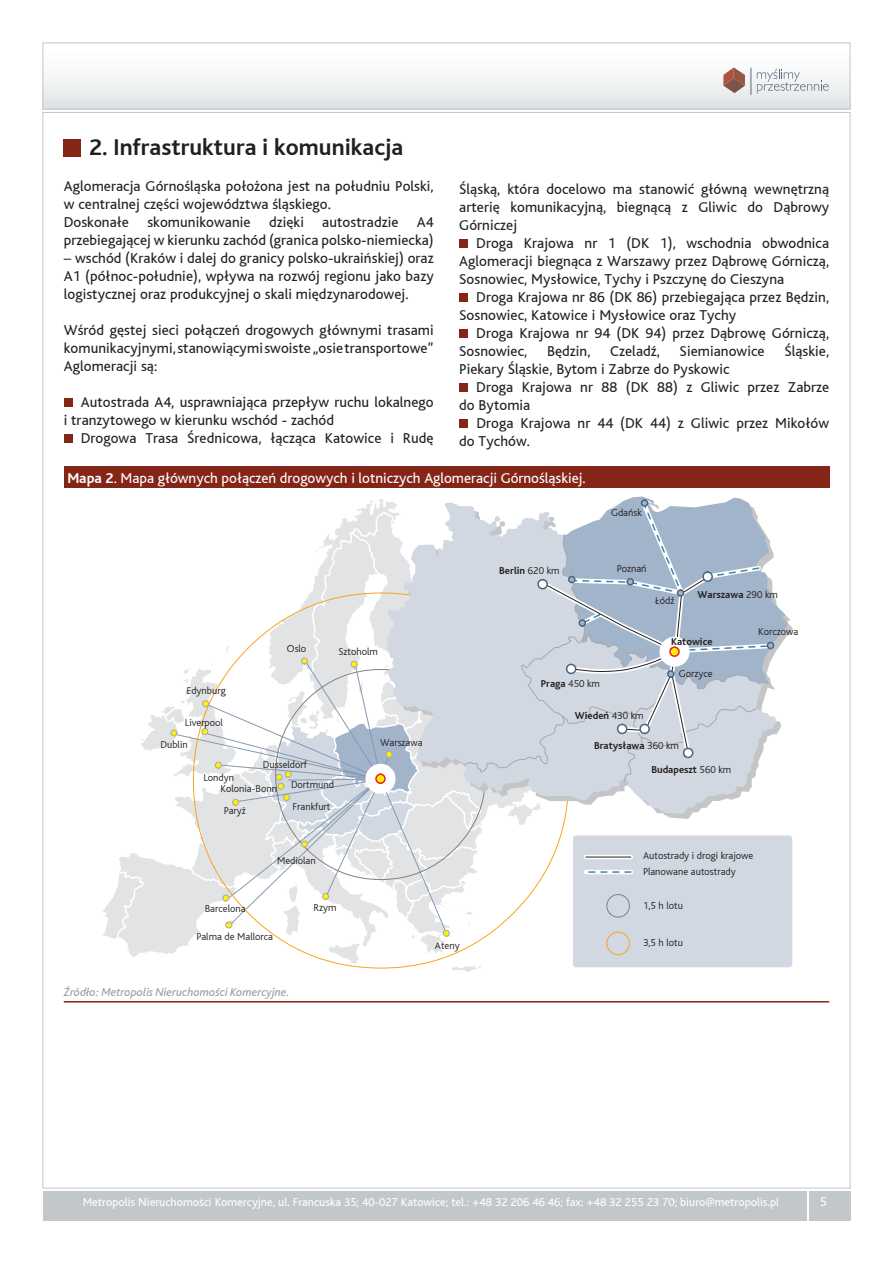
<style>
.page{position:relative;width:893px;height:1263px;background:#fff}
.page>*{position:absolute;margin:0;border:0;box-sizing:border-box;transform-origin:0 0}
.t1{font:700 24px "Bliss";color:#231f20}
.t2{font:15px/18px "Bliss";letter-spacing:.005em;color:#231f20}
.t3{font:15px "Bliss";color:#fff}
.t4{font:13.5px "Bliss";color:#fff}
.t5{font:12px "Bliss";color:#fff}
.t6{font:italic 12px "Bliss";color:#969da0}
.t7{font:300 10.5px/20.2px "Bliss";color:#231f20}
.t8{font:700 10.5px "Bliss";color:#231f20}
.s1{font-weight:700}
.s2{font-weight:300}
</style>
<div class="page">
<div style="left:43px;top:1191px;width:807px;height:29px;background:#c2c7c9"></div>
<div style="left:43px;top:43px;width:807px;height:66px;background:linear-gradient(to bottom,#fff,#e2e5e6)"></div>
<div style="left:43px;top:43px;width:807px;height:67px;border:1px solid #c2c7c9"></div>
<svg style="left:808px;top:1191px;width:1px;height:29px"></svg>
<div style="left:64px;top:139px;width:17px;height:17px;background:#852518"></div>
<div style="left:64px;top:466px;width:765px;height:21px;background:#852518"></div>
<hr style="left:64px;top:1001px;width:765px;height:1px;background:#852518">
<svg style="left:102px;top:853px;width:90px;height:104px"></svg>
<svg style="left:141px;top:707px;width:29px;height:43px"></svg>
<svg style="left:170px;top:657px;width:98px;height:280px"></svg>
<svg style="left:268px;top:496px;width:524px;height:476px"></svg>
<div style="left:64px;top:398px;width:8px;height:8px;background:#852518"></div>
<div style="left:64px;top:434px;width:8px;height:8px;background:#852518"></div>
<div style="left:459px;top:239px;width:9px;height:9px;background:#852518"></div>
<div style="left:459px;top:293px;width:9px;height:9px;background:#852518"></div>
<svg style="left:723px;top:67px;width:22px;height:26px"></svg>
<svg style="left:751px;top:68px;width:78px;height:27px"></svg>
<div style="left:459px;top:329px;width:9px;height:8px;background:#852518"></div>
<div style="left:459px;top:383px;width:9px;height:9px;background:#852518"></div>
<div style="left:459px;top:419px;width:9px;height:9px;background:#852518"></div>
<h1 class="t1" style="left:89px;top:134px;width:316px">2. Infrastruktura i komunikacja</h1>
<p class="t2" style="left:64px;top:177px;width:371px">Aglomeracja Górnośląska położona jest na południu Polski, w centralnej części województwa śląskiego.<br>Doskonałe skomunikowanie dzięki autostradzie A4 przebiegającej w kierunku zachód (granica polsko-niemiecka)</p>
<p class="t2" style="left:64px;top:249px;width:371px;text-align:justify">– wschód (Kraków i dalej do granicy polsko-ukraińskiej) oraz A1 (północ-południe), wpływa na rozwój regionu jako bazy logistycznej oraz produkcyjnej o skali międzynarodowej.</p>
<p class="t2" style="left:64px;top:321px;width:371px;text-align:justify">Wśród gęstej sieci połączeń drogowych głównymi trasami komunikacyjnymi, stanowiącymi swoiste „osie transportowe” Aglomeracji są:</p>
<p class="t2" style="left:64px;top:393px;width:371px;text-indent:17px">Autostrada A4, usprawniająca przepływ ruchu lokalnego i tranzytowego w kierunku wschód - zachód</p>
<p class="t2" style="left:81px;top:429px;width:354px">Drogowa Trasa Średnicowa, łącząca Katowice i Rudę</p>
<p class="t3" style="left:67px;top:470px;width:520px"><span class="s1">Mapa 2</span>. Mapa głównych połączeń drogowych i lotniczych Aglomeracji Górnośląskiej.</p>
<p class="t2" style="left:459px;top:180px;width:371px;text-align:justify">Śląską, która docelowo ma stanowić główną wewnętrzną arterię komunikacyjną, biegnącą z Gliwic do Dąbrowy Górniczej</p>
<p class="t2" style="left:459px;top:234px;width:371px;text-align:justify;text-indent:17px">Droga Krajowa nr 1 (DK 1), wschodnia obwodnica Aglomeracji biegnąca z Warszawy przez Dąbrowę Górniczą, Sosnowiec, Mysłowice, Tychy i Pszczynę do Cieszyna</p>
<p class="t2" style="left:459px;top:288px;width:371px;text-indent:17px">Droga Krajowa nr 86 (DK 86) przebiegająca przez Będzin,<br>Sosnowiec, Katowice i Mysłowice oraz Tychy</p>
<p class="t2" style="left:459px;top:324px;width:371px;text-indent:17px">Droga Krajowa nr 94 (DK 94) przez Dąbrowę Górniczą,<br>Sosnowiec,</p>
<p class="t2" style="left:547px;top:342px;width:45px">Będzin,</p>
<p class="t2" style="left:610px;top:342px;width:51px">Czeladź,</p>
<p class="t2" style="left:680px;top:342px;width:87px">Siemianowice</p>
<p class="t2" style="left:784px;top:342px;width:46px">Śląskie,</p>
<p class="t2" style="left:459px;top:360px;width:272px">Piekary Śląskie, Bytom i Zabrze do Pyskowic</p>
<p class="t2" style="left:476px;top:378px;width:354px">Droga Krajowa nr 88 (DK 88) z Gliwic przez Zabrze</p>
<p class="t2" style="left:459px;top:396px;width:73px">do Bytomia</p>
<p class="t2" style="left:476px;top:414px;width:354px">Droga Krajowa nr 44 (DK 44) z Gliwic przez Mikołów</p>
<p class="t2" style="left:459px;top:432px;width:72px">do Tychów.</p>
<p class="t7" style="left:186px;top:680px;width:41px">Edynburg</p>
<p class="t7" style="left:185px;top:712px;width:39px">Liverpool</p>
<p class="t7" style="left:161px;top:734px;width:29px">Dublin</p>
<p class="t7" style="left:287px;top:638px;width:21px">Oslo</p>
<p class="t7" style="left:339px;top:641px;width:41px">Sztoholm</p>
<p class="t7" style="left:380px;top:733px;width:44px">Warszawa</p>
<p class="t7" style="left:291px;top:754px;width:45px;text-indent:-28px">Dusseldorf<br>Dortmund</p>
<p class="t7" style="left:220px;top:779px;width:58px">Kolonia-Bonn</p>
<p class="t7" style="left:292px;top:797px;width:40px">Frankfurt</p>
<p class="t7" style="left:203px;top:767px;width:32px">Londyn</p>
<p class="t7" style="left:224px;top:800px;width:24px">Paryż</p>
<p class="t7" style="left:205px;top:898px;width:42px">Barcelona</p>
<p class="t7" style="left:277px;top:850px;width:40px">Mediolan</p>
<p class="t7" style="left:314px;top:897px;width:24px">Rzym</p>
<p class="t7" style="left:196px;top:927px;width:78px">Palma de Mallorca</p>
<p class="t6" style="left:64px;top:985px;width:227px">Źródło: Metropolis Nieruchomości Komercyjne.</p>
<p class="t7" style="left:435px;top:935px;width:26px">Ateny</p>
<p class="t8" style="left:499px;top:565px;width:62px">Berlin <span class="s2">620 km</span></p>
<p class="t7" style="left:611px;top:502px;width:32px">Gdańsk</p>
<p class="t7" style="left:617px;top:558px;width:31px">Poznań</p>
<p class="t7" style="left:655px;top:591px;width:21px">Łódź</p>
<p class="t8" style="left:698px;top:588px;width:82px">Warszawa <span class="s2">290 km</span></p>
<p class="t7" style="left:758px;top:622px;width:42px">Korczowa</p>
<p class="t8" style="left:671px;top:636px;width:43px">Katowice</p>
<p class="t7" style="left:679px;top:663px;width:35px">Gorzyce</p>
<p class="t8" style="left:541px;top:678px;width:61px">Praga <span class="s2">450 km</span></p>
<p class="t8" style="left:575px;top:710px;width:70px">Wiedeń <span class="s2">430 km</span></p>
<p class="t8" style="left:594px;top:739px;width:86px">Bratysława <span class="s2">360 km</span></p>
<p class="t8" style="left:651px;top:764px;width:81px">Budapeszt <span class="s2">560 km</span></p>
<p class="t7" style="left:643px;top:845px;width:112px">Autostrady i drogi krajowe</p>
<p class="t7" style="left:643px;top:861px;width:94px">Planowane autostrady</p>
<p class="t7" style="left:643px;top:895px;width:42px">1,5 h lotu</p>
<p class="t7" style="left:643px;top:932px;width:42px">3,5 h lotu</p>
<p class="t5" style="left:83px;top:1195px;width:698px">Metropolis Nieruchomości Komercyjne, ul. Francuska 35; 40-027 Katowice; tel.: +48 32 206 46 46; fax: +48 32 255 23 70; biuro@metropolis.pl</p>
<p class="t4" style="left:820px;top:1194px;width:9px">5</p>
</div>
